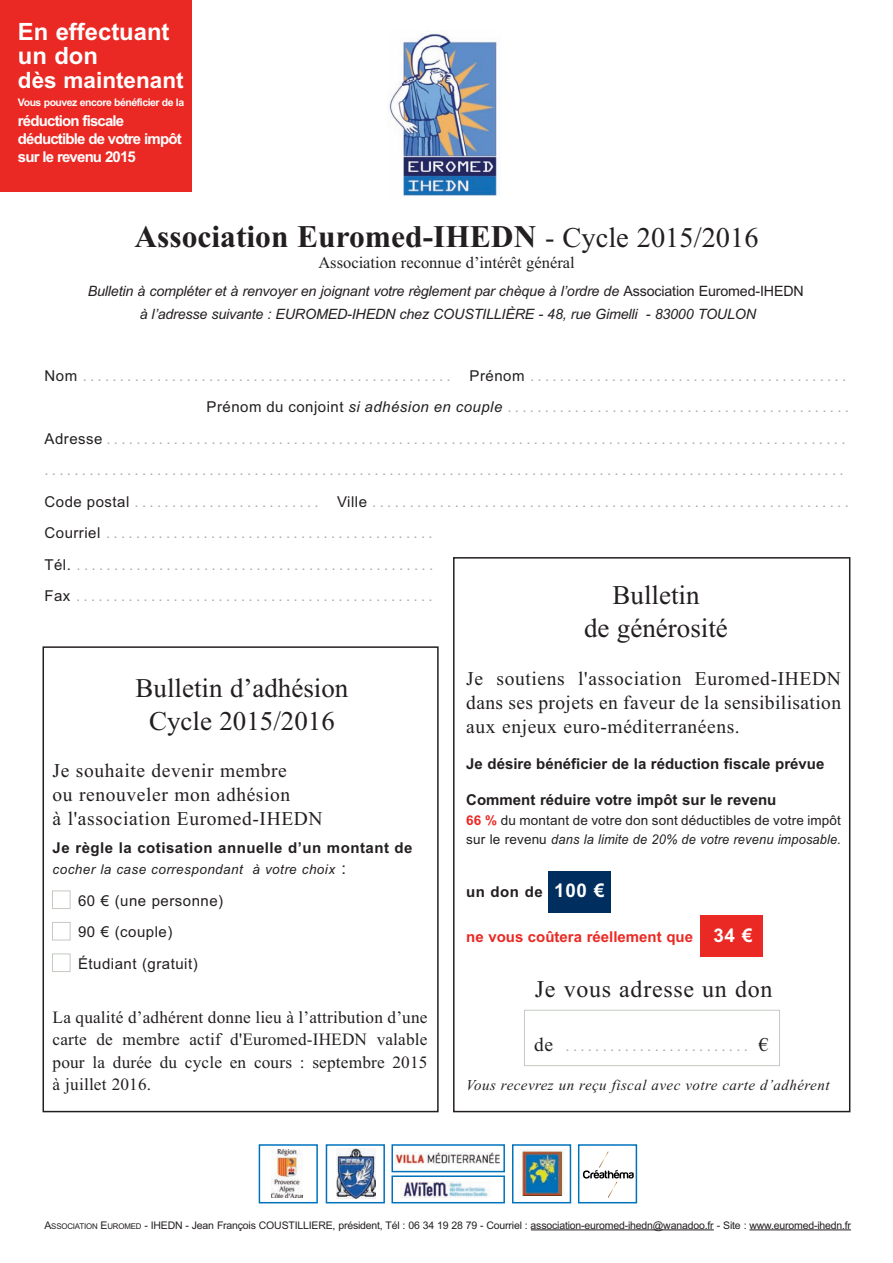
<style>
.page{position:relative;width:893px;height:1263px;background:#fff}
.page>*{position:absolute;margin:0;border:0;box-sizing:border-box;transform-origin:0 0}
.t1{font:700 31.5px "Times New Roman";color:#231f20}
.t2{font:27px/33px "Times New Roman";color:#231f20;text-align:center}
.t3{font:24px "Times New Roman";letter-spacing:.03em;color:#231f20}
.t4{font:700 23.85px/24px "Arial";color:#fff}
.t5{font:700 22.5px "Arial";color:#fff}
.t6{font:19.5px/24px "Times New Roman";letter-spacing:.03em;color:#231f20}
.t7{font:700 18.9px "Arial";color:#fff}
.t8{font:17.25px/22.5px "Times New Roman";letter-spacing:.01em;color:#231f20;text-align:justify}
.t9{font:16.5px "Times New Roman";color:#231f20}
.t10{font:15px "Arial";letter-spacing:.035em;color:#a6aea4}
.t11{font:700 15px "Arial";color:#231f20}
.t12{font:700 15px/18.1px "Arial";letter-spacing:-.055em;color:#fff}
.t13{font:italic 15px "Times New Roman";letter-spacing:.03em;color:#231f20}
.t14{font:15px/31.5px "Arial";letter-spacing:.035em;color:#231f20}
.t15{font:700 15px "Arial";letter-spacing:.035em;color:#231f20}
.t16{font:700 15px "Arial";color:#ea2924}
.t17{font:italic 14.25px/22.5px "Arial";letter-spacing:-.01em;color:#231f20;text-align:center}
.t18{font:13.5px/19.5px "Arial";letter-spacing:.01em;color:#231f20}
.t19{font:italic 13.5px "Arial";letter-spacing:.035em;color:#231f20}
.t20{font:10.5px "Arial";letter-spacing:-.015em;color:#231f20}
.t21{font:700 10.5px "Arial";letter-spacing:-.045em;color:#fff}
.s1{font-weight:400;font-size:28.5px}
.s2{font-style:normal}
.s3{color:#231f20}
.s4{font-style:italic;color:#231f20}
.s5{font-weight:700;color:#ea2924}
.s6{font-style:italic}
.s7{font-style:normal;font-size:16.5px}
.s8{font-family:"Times New Roman";font-size:19.5px;color:#231f20}
.s9{font-size:7.8px}
</style>
<div class="page">
<div style="left:43px;top:646px;width:396px;height:466px;border:2px solid #231f20"></div>
<div style="left:453px;top:557px;width:397px;height:555px;border:2px solid #231f20"></div>
<img style="left:389px;top:34px;width:110px;height:162px">
<hr style="left:531px;top:1229px;width:183px;height:1px;background:#231f20">
<hr style="left:749px;top:1229px;width:102px;height:1px;background:#231f20">
<div style="left:52px;top:890px;width:19px;height:19px;border:1px solid #c4cac2"></div>
<div style="left:52px;top:922px;width:19px;height:18px;border:1px solid #c4cac2"></div>
<div style="left:52px;top:953px;width:19px;height:19px;border:1px solid #c4cac2"></div>
<div style="left:548px;top:871px;width:63px;height:41px;background:#002e5e"></div>
<div style="left:700px;top:916px;width:63px;height:41px;background:#ea2924"></div>
<div style="left:524px;top:1010px;width:256px;height:56px;border:1px solid #c4cac2"></div>
<div style="left:326px;top:1144px;width:59px;height:59px;border:2px solid #0072bc"></div>
<div style="left:512px;top:1144px;width:59px;height:59px;border:2px solid #0072bc"></div>
<div style="left:391px;top:1175px;width:114px;height:28px;border:2px solid #0072bc"></div>
<div style="left:391px;top:1144px;width:114px;height:28px;border:2px solid #0072bc"></div>
<div style="left:578px;top:1144px;width:59px;height:59px;border:2px solid #0072bc"></div>
<div style="left:259px;top:1144px;width:59px;height:59px;border:2px solid #0072bc"></div>
<img style="left:272px;top:1149px;width:30px;height:49px">
<img style="left:520px;top:1150px;width:45px;height:46px">
<svg style="left:583px;top:1151px;width:51px;height:47px"></svg>
<img style="left:403px;top:1181px;width:88px;height:16px">
<img style="left:396px;top:1152px;width:104px;height:12px">
<img style="left:336px;top:1148px;width:39px;height:51px">
<div style="left:0;top:0;width:191px;height:191px;background:#ea2924"></div>
<h3 class="t4" style="left:18px;top:20px;width:153px">en effectuant un don</h3>
<h3 class="t5" style="left:18px;top:67px;width:167px">dès maintenant</h3>
<p class="t21" style="left:18px;top:96px;width:168px">vous pouvez encore bénéficier de la</p>
<p class="t12" style="left:18px;top:111px;width:165px">réduction fiscale déductible de votre impôt sur le revenu 2015</p>
<h1 class="t1" style="left:135px;top:218px;width:626px">Association Euromed-IhEDn <span class="s1">- Cycle 2015/2016</span></h1>
<p class="t9" style="left:318px;top:253px;width:258px">Association reconnue d’intérêt général</p>
<p class="t17" style="left:88px;top:280px;width:717px">Bulletin à compléter et à renvoyer en joignant votre règlement par chèque à l’ordre de <span class="s2">Association Euromed-IHEDN </span>à l’adresse suivante : EUROMED-IHEDN chez COUSTILLIÈRE - 48, rue Gimelli - 83000 TOULON</p>
<p class="t10" style="left:45px;top:367px;width:803px"><span class="s3">Nom</span> .................................................. <span class="s3">Prénom</span> ...........................................</p>
<p class="t10" style="left:207px;top:398px;width:644px"><span class="s3">Prénom du conjoint</span> <span class="s4">si adhésion en couple</span>..............................................</p>
<p class="t10" style="left:45px;top:430px;width:803px"><span class="s3">Adresse</span>...................................................................................................</p>
<p class="t10" style="left:44px;top:461px;width:801px">...........................................................................................................</p>
<p class="t10" style="left:44px;top:493px;width:806px"><span class="s3">Code postal</span> ......................... <span class="s3">Ville</span> ................................................................</p>
<p class="t10" style="left:44px;top:524px;width:390px"><span class="s3">Courriel</span> ............................................</p>
<p class="t10" style="left:44px;top:556px;width:390px"><span class="s3">Tél.</span> ................................................</p>
<p class="t10" style="left:44px;top:587px;width:390px"><span class="s3">Fax</span> ................................................</p>
<h2 class="t2" style="left:584px;top:578px;width:145px">Bulletin<br>de générosité</h2>
<h3 class="t6" style="left:466px;top:666px;width:376px;text-align:justify">Je soutiens l'association Euromed-IHEDN dans ses projets en faveur de la sensibilisation aux enjeux euro-méditerranéens.</h3>
<p class="t11" style="left:466px;top:755px;width:360px">Je désire bénéficier de la réduction fiscale prévue</p>
<p class="t11" style="left:466px;top:791px;width:312px">Comment réduire votre impôt sur le revenu</p>
<p class="t18" style="left:466px;top:810px;width:376px"><span class="s5">66 %</span> du montant de votre don sont déductibles de votre impôt sur le revenu <span class="s6">dans la limite de 20% de votre revenu imposable.</span></p>
<p class="t11" style="left:466px;top:883px;width:78px">un don de</p>
<p class="t16" style="left:466px;top:928px;width:228px">ne vous coûtera réellement que</p>
<h3 class="t3" style="left:535px;top:975px;width:239px">Je vous adresse un don</h3>
<h2 class="t2" style="left:136px;top:671px;width:214px">Bulletin d’adhésion<br>Cycle 2015/2016</h2>
<h3 class="t6" style="left:53px;top:758px;width:271px">Je souhaite devenir membre<br>ou renouveler mon adhésion<br>à l'association Euromed-IHEDN</h3>
<p class="t15" style="left:53px;top:839px;width:361px">Je règle la cotisation annuelle d’un montant de</p>
<p class="t19" style="left:53px;top:861px;width:295px">cocher la case correspondant à votre choix <span class="s7">:</span></p>
<p class="t14" style="left:78px;top:885px;width:147px">60 € (une personne)<br>90 € (couple)<br>Étudiant (gratuit)</p>
<p class="t8" style="left:53px;top:1005px;width:376px">La qualité d’adhérent donne lieu à l’attribution d’une carte de membre actif d'Euromed-IHEDN valable pour la durée du cycle en cours : septembre 2015 à juillet 2016.</p>
<p class="t7" style="left:554px;top:880px;width:52px">100 €</p>
<p class="t7" style="left:713px;top:924px;width:41px">34 €</p>
<p class="t10" style="left:534px;top:1037px;width:236px"><span class="s8">de</span> ......................... <span class="s8">€</span></p>
<p class="t13" style="left:466px;top:1076px;width:365px">Vous recevrez un reçu fiscal avec votre carte d’adhérent</p>
<p class="t20" style="left:44px;top:1219px;width:808px">A<span class="s9">SSOCIATION</span> E<span class="s9">UROMED</span> - IHEDN - Jean François COUSTILLIERE, président, Tél : 06 34 19 28 79 - Courriel : association-euromed-ihedn@wanadoo.fr - Site : www.euromed-ihedn.fr</p>
</div>
